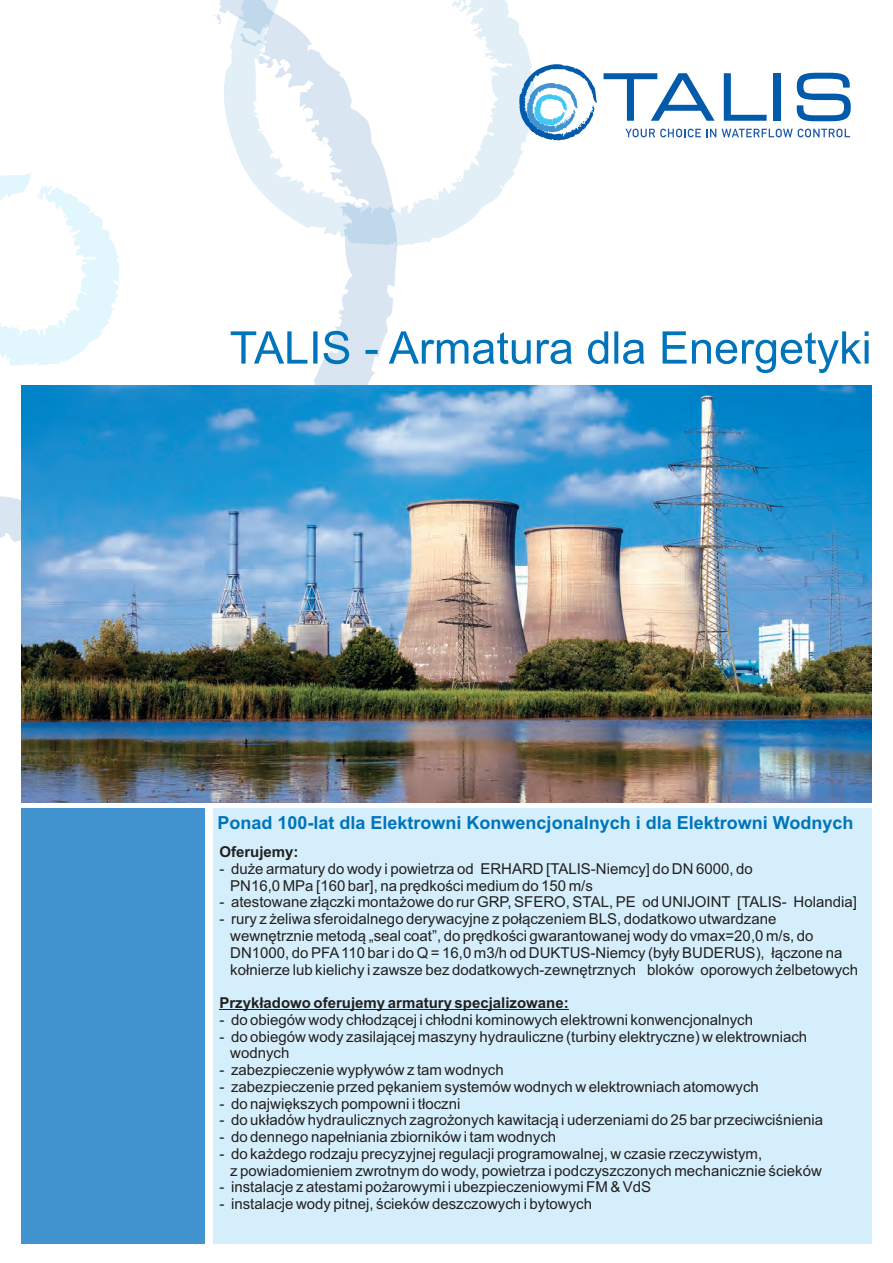
<style>
.page{position:relative;width:893px;height:1263px;background:#fff}
.page>*{position:absolute;margin:0;border:0;box-sizing:border-box;transform-origin:0 0}
.t1{font:700 18px "Arial";color:#0074bb}
.t2{font:15px/16.8px "Arial";color:#231f20}
.t3{font:700 15px "Arial";color:#231f20}
</style>
<div class="page">
<svg style="left:403px;top:0;width:128px;height:245px"></svg>
<svg style="left:0;top:0;width:403px;height:542px"></svg>
<div style="left:213px;top:808px;width:659px;height:436px;background:#d4effb"></div>
<div style="left:21px;top:808px;width:184px;height:436px;background:#4194d0"></div>
<img style="left:21px;top:385px;width:851px;height:418px">
<svg style="left:231px;top:331px;width:638px;height:42px"></svg>
<hr style="left:219px;top:1009px;width:350px;height:1px;background:#231f20">
<svg style="left:604px;top:73px;width:111px;height:48px"></svg>
<svg style="left:724px;top:73px;width:43px;height:48px"></svg>
<div style="left:773px;top:73px;width:7px;height:48px;background:#015aaa"></div>
<svg style="left:797px;top:73px;width:54px;height:48px"></svg>
<svg style="left:519px;top:64px;width:78px;height:76px"></svg>
<svg style="left:625px;top:129px;width:91px;height:8px"></svg>
<svg style="left:722px;top:129px;width:128px;height:8px"></svg>
<p class="t1" style="left:218px;top:816px;width:637px">Ponad 100-lat dla Elektrowni Konwencjonalnych i dla Elektrowni Wodnych</p>
<p class="t3" style="left:219px;top:846px;width:81px">Oferujemy:</p>
<p class="t2" style="left:230px;top:862px;width:524px;text-indent:-11px">- duże armatury do wody i powietrza od ERHARD [TALIS-Niemcy] do DN 6000, do<br>PN16,0 MPa [160 bar], na prędkości medium do 150 m/s</p>
<p class="t2" style="left:219px;top:895px;width:639px">- atestowane złączki montażowe do rur GRP, SFERO, STAL, PE od UNIJOINT [TALIS- Holandia]</p>
<p class="t2" style="left:230px;top:912px;width:629px;text-indent:-11px">- rury z żeliwa sferoidalnego derywacyjne z połączeniem BLS, dodatkowo utwardzane wewnętrznie metodą „seal coat”, do prędkości gwarantowanej wody do vmax=20,0 m/s, do DN1000, do PFA 110 bar i do Q = 16,0 m3/h od DUKTUS-Niemcy (były BUDERUS), łączone na kołnierze lub kielichy i zawsze bez dodatkowych-zewnętrznych bloków oporowych żelbetowych</p>
<p class="t3" style="left:219px;top:997px;width:351px">Przykładowo oferujemy armatury specjalizowane:</p>
<p class="t2" style="left:219px;top:1012px;width:535px">- do obiegów wody chłodzącej i chłodni kominowych elektrowni konwencjonalnych</p>
<p class="t2" style="left:230px;top:1029px;width:578px;text-indent:-11px">- do obiegów wody zasilającej maszyny hydrauliczne (turbiny elektryczne) w elektrowniach wodnych</p>
<p class="t2" style="left:219px;top:1063px;width:286px">- zabezpieczenie wypływów z tam wodnych</p>
<p class="t2" style="left:219px;top:1079px;width:541px">- zabezpieczenie przed pękaniem systemów wodnych w elektrowniach atomowych</p>
<p class="t2" style="left:219px;top:1096px;width:242px">- do największych pompowni i tłoczni</p>
<p class="t2" style="left:219px;top:1113px;width:605px">- do układów hydraulicznych zagrożonych kawitacją i uderzeniami do 25 bar przeciwciśnienia</p>
<p class="t2" style="left:219px;top:1130px;width:338px">- do dennego napełniania zbiorników i tam wodnych</p>
<p class="t2" style="left:230px;top:1146px;width:593px;text-indent:-11px">- do każdego rodzaju precyzyjnej regulacji programowalnej, w czasie rzeczywistym,<br>z powiadomieniem zwrotnym do wody, powietrza i podczyszczonych mechanicznie ścieków</p>
<p class="t2" style="left:219px;top:1180px;width:433px">- instalacje z atestami pożarowymi i ubezpieczeniowymi FM &amp; VdS</p>
<p class="t2" style="left:219px;top:1197px;width:374px">- instalacje wody pitnej, ścieków deszczowych i bytowych</p>
</div>
